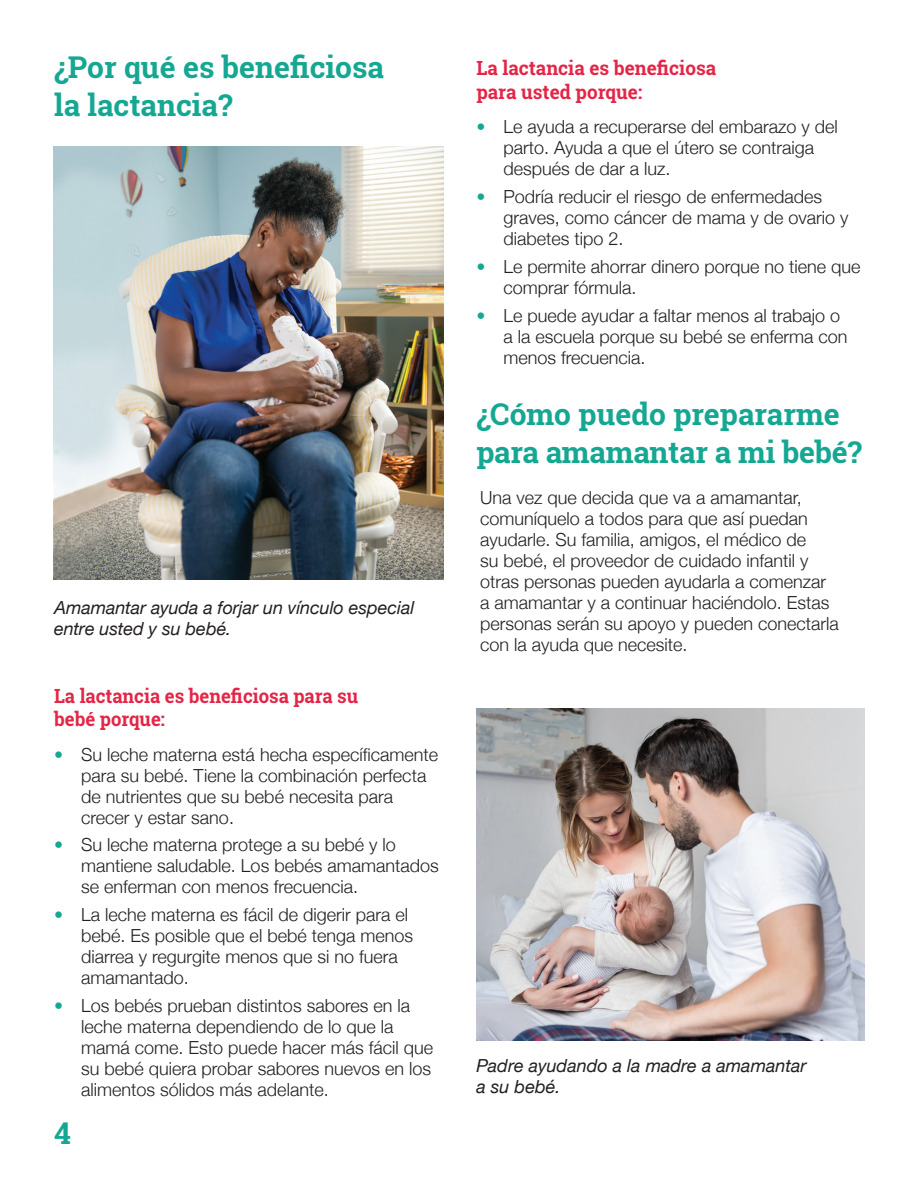
<style>
.page{position:relative;width:919px;height:1189px;background:#fff}
.page>*{position:absolute;margin:0;border:0;box-sizing:border-box;transform-origin:0 0}
.t1{font:700 30px/37.5px "Roboto Slab";color:#16a793}
.t2{font:700 19.5px/22.5px "Roboto Slab";color:#e42547;scale:.95 1}
.t3{font:700 19.5px/23.4px "Roboto Slab";color:#e42547}
.t4{font:300 18px/21px "Helvetica Neue";color:#231f20}
.t5{font:italic 18px/21px "Helvetica Neue";color:#231f20}
.s1{color:#16a793}
</style>
<div class="page">
<img style="left:53px;top:146px;width:390px;height:433px">
<img style="left:476px;top:708px;width:388px;height:332px">
<h2 class="t1" style="left:54px;top:48px;width:331px">¿Por qué es beneficiosa la lactancia?</h2>
<h3 class="t3" style="left:476px;top:56px;width:241px">La lactancia es beneficiosa para usted porque:</h3>
<p class="t4" style="left:503px;top:115px;width:336px;text-indent:-27px"><span class="s1">•</span> Le ayuda a recuperarse del embarazo y del parto. Ayuda a que el útero se contraiga después de dar a luz.</p>
<p class="t4" style="left:503px;top:185px;width:346px;text-indent:-27px"><span class="s1">•</span> Podría reducir el riesgo de enfermedades graves, como cáncer de mama y de ovario y diabetes tipo 2.</p>
<p class="t4" style="left:503px;top:254px;width:358px;text-indent:-27px"><span class="s1">•</span> Le permite ahorrar dinero porque no tiene que comprar fórmula.</p>
<p class="t4" style="left:503px;top:303px;width:345px;text-indent:-27px"><span class="s1">•</span> Le puede ayudar a faltar menos al trabajo o a la escuela porque su bebé se enferma con menos frecuencia.</p>
<p class="t5" style="left:54px;top:597px;width:361px">Amamantar ayuda a forjar un vínculo especial entre usted y su bebé.</p>
<h3 class="t2" style="left:54px;top:684px;width:321px">La lactancia es beneficiosa para su bebé porque:</h3>
<p class="t4" style="left:81px;top:742px;width:358px;text-indent:-27px"><span class="s1">•</span> Su leche materna está hecha específicamente para su bebé. Tiene la combinación perfecta de nutrientes que su bebé necesita para crecer y estar sano.</p>
<p class="t4" style="left:81px;top:832px;width:359px;text-indent:-27px"><span class="s1">•</span> Su leche materna protege a su bebé y lo mantiene saludable. Los bebés amamantados se enferman con menos frecuencia.</p>
<p class="t4" style="left:81px;top:902px;width:333px;text-indent:-27px"><span class="s1">•</span> La leche materna es fácil de digerir para el bebé. Es posible que el bebé tenga menos diarrea y regurgite menos que si no fuera amamantado.</p>
<p class="t4" style="left:81px;top:993px;width:353px;text-indent:-27px"><span class="s1">•</span> Los bebés prueban distintos sabores en la leche materna dependiendo de lo que la mamá come. Esto puede hacer más fácil que su bebé quiera probar sabores nuevos en los alimentos sólidos más adelante.</p>
<h1 class="t1" style="left:54px;top:1113px;width:18px">4</h1>
<h2 class="t1" style="left:476px;top:395px;width:387px">¿Cómo puedo prepararme para amamantar a mi bebé?</h2>
<p class="t4" style="left:480px;top:485px;width:360px">Una vez que decida que va a amamantar, comuníquelo a todos para que así puedan ayudarle. Su familia, amigos, el médico de<br>su bebé, el proveedor de cuidado infantil y otras personas pueden ayudarla a comenzar a amamantar y a continuar haciéndolo. Estas personas serán su apoyo y pueden conectarla con la ayuda que necesite.</p>
<p class="t5" style="left:476px;top:1056px;width:331px">Padre ayudando a la madre a amamantar a su bebé.</p>
</div>
